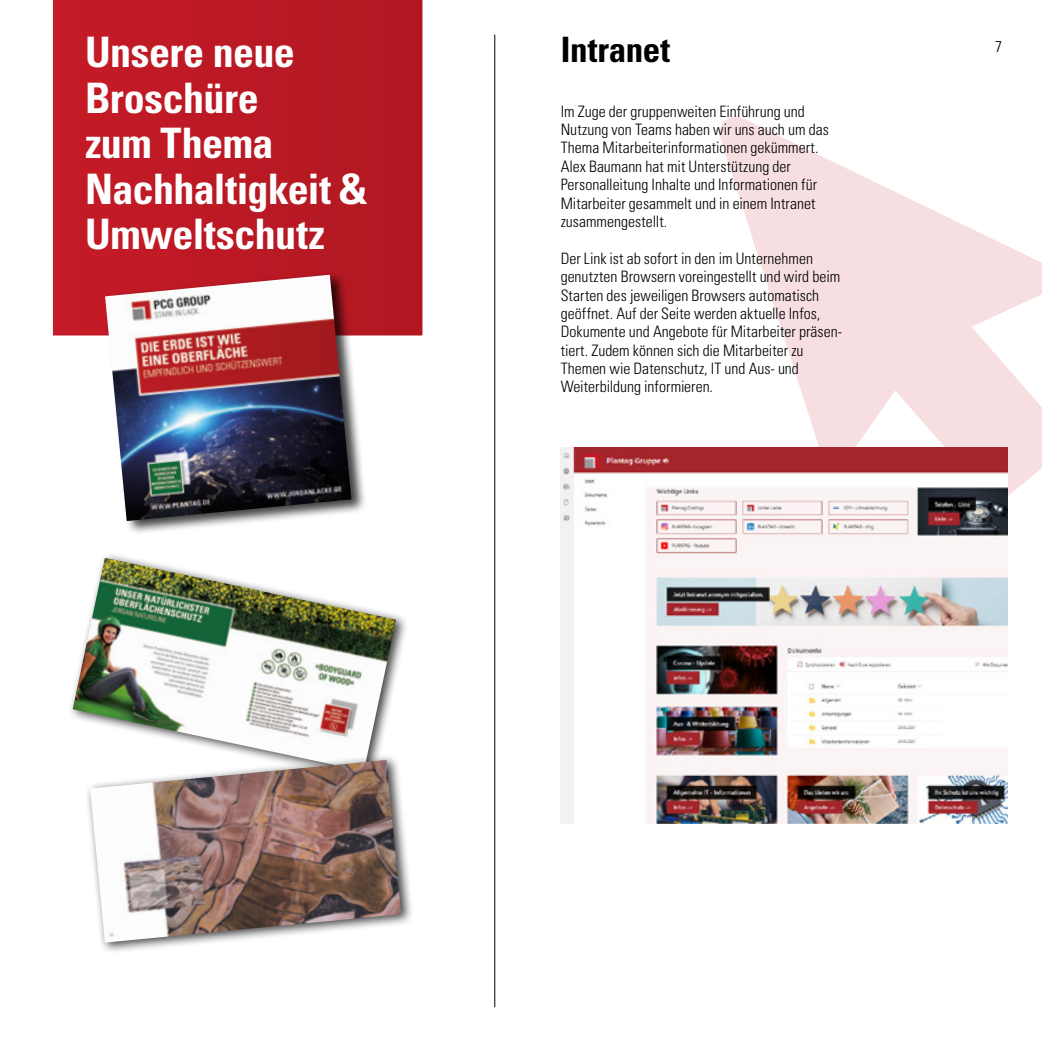
<style>
.page{position:relative;width:1042px;height:1042px;background:#fff}
.page>*{position:absolute;margin:0;border:0;box-sizing:border-box;transform-origin:0 0}
.t1{font:700 condensed 42px/45.5px "Univers";letter-spacing:-.01em;color:#fff}
.t2{font:700 condensed 35px "Univers";color:#000}
.t3{font:300 condensed 15.75px/18.4px "Univers";color:#000}
</style>
<div class="page">
<svg style="left:52px;top:0;width:371px;height:336px;background:#bb1a25"></svg>
<hr style="left:494px;top:35px;width:1px;height:972px;background:#000">
<svg style="left:719px;top:117px;width:323px;height:383px;fill:#f7dfe1"></svg>
<img style="left:561px;top:447px;width:446px;height:376px">
<div style="left:104px;top:272px;width:264px;height:263px;background:#000;opacity:.75"></div>
<img style="left:105px;top:275px;width:246px;height:246px">
<div style="left:68px;top:552px;width:341px;height:230px;background:#000;opacity:.75"></div>
<img style="left:73px;top:558px;width:323px;height:213px">
<div style="left:85px;top:753px;width:329px;height:201px;background:#000;opacity:.75"></div>
<img style="left:90px;top:760px;width:311px;height:182px">
<h1 class="t1" style="left:85px;top:29px;width:284px">Unsere neue<br>Broschüre<br>zum Thema<br>Nachhaltigkeit &amp;<br>Umweltschutz</h1>
<h2 class="t2" style="left:561px;top:28px;width:111px">Intranet</h2>
<p class="t3" style="left:561px;top:102px;width:270px">Im Zuge der gruppenweiten Einführung und Nutzung von Teams haben wir uns auch um das Thema Mitarbeiterinformationen gekümmert.<br>Alex Baumann hat mit Unterstützung der Personalleitung Inhalte und Informationen für Mitarbeiter gesammelt und in einem Intranet zusammengestellt.</p>
<p class="t3" style="left:561px;top:249px;width:283px">Der Link ist ab sofort in den im Unternehmen genutzten Browsern voreingestellt und wird beim Starten des jeweiligen Browsers automatisch geöffnet. Auf der Seite werden aktuelle Infos, Dokumente und Angebote für Mitarbeiter präsen&shy;tiert. Zudem können sich die Mitarbeiter zu Themen wie Datenschutz, IT und Aus- und Weiterbildung informieren.</p>
<p class="t3" style="left:995px;top:37px;width:8px">7</p>
</div>
